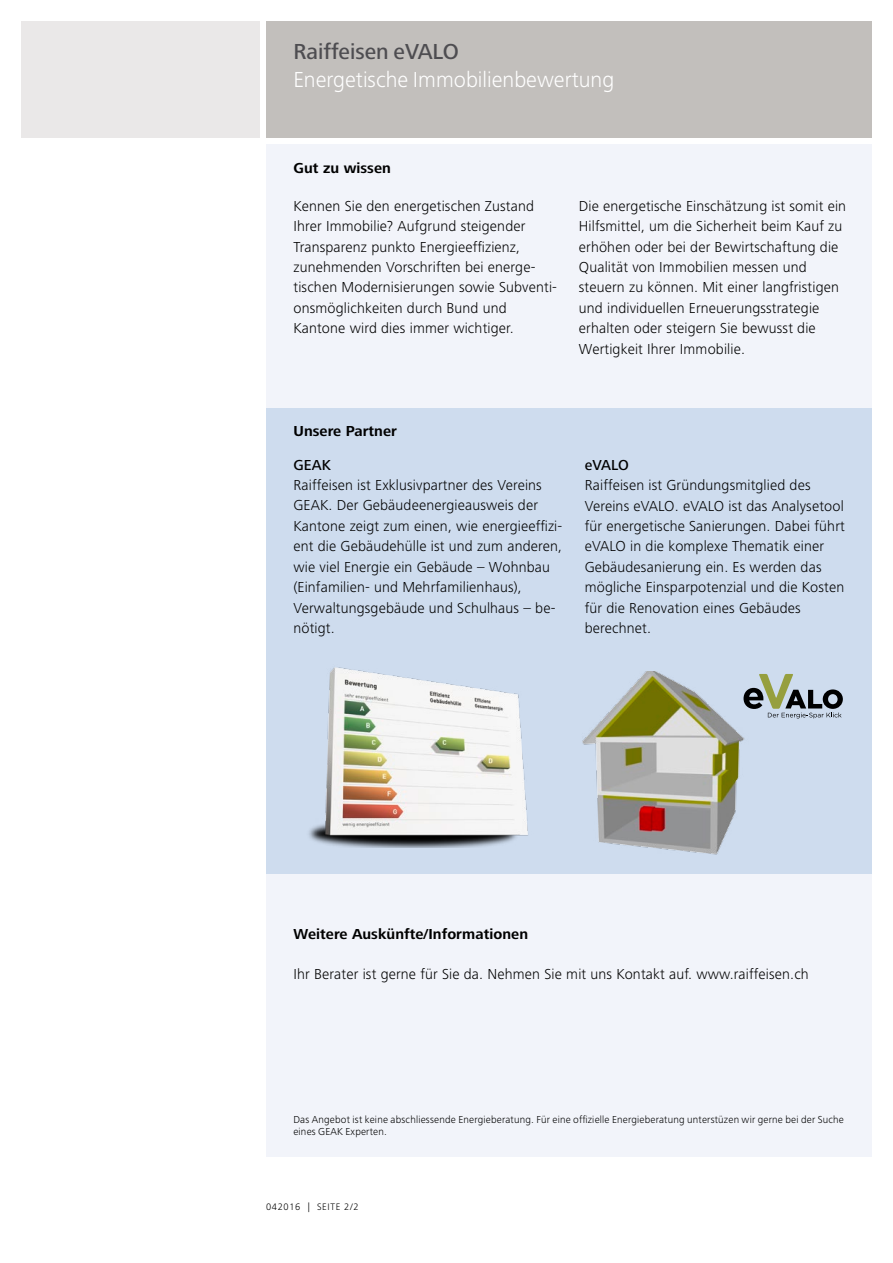
<style>
.page{position:relative;width:893px;height:1263px;background:#fff}
.page>*{position:absolute;margin:0;border:0;box-sizing:border-box;transform-origin:0 0}
.t1{font:300 22.5px "Frutiger Next LT";color:#fff}
.t2{font:500 22.5px "Frutiger Next LT";color:#4e4d51}
.t3{font:300 15px/20.4px "Frutiger Next LT";letter-spacing:.01em;color:#000}
.t4{font:700 15px "Frutiger Next LT";letter-spacing:.005em;color:#000}
.t5{font:500 15px "Frutiger Next LT";letter-spacing:.01em;color:#000}
.t6{font:300 10.5px/12.6px "Frutiger Next LT";letter-spacing:.02em;color:#000}
.t7{font:300 9.75px "Frutiger Next LT";letter-spacing:.07em;color:#000}
</style>
<div class="page">
<div style="left:21px;top:21px;width:239px;height:117px;background:#eae8e8"></div>
<div style="left:266px;top:21px;width:606px;height:117px;background:#c2bfbc"></div>
<div style="left:266px;top:144px;width:606px;height:1013px;background:#f2f4fa"></div>
<div style="left:266px;top:408px;width:606px;height:466px;background:#cedcee"></div>
<img style="left:309px;top:667px;width:219px;height:180px">
<img style="left:582px;top:671px;width:163px;height:184px">
<svg style="left:743px;top:674px;width:100px;height:44px"></svg>
<h1 class="t2" style="left:293px;top:39px;width:167px">Raiffeisen eVALO</h1>
<h1 class="t1" style="left:293px;top:67px;width:322px">Energetische Immobilienbewertung</h1>
<p class="t4" style="left:293px;top:160px;width:99px">Gut zu wissen</p>
<p class="t3" style="left:293px;top:196px;width:265px">Kennen Sie den energetischen Zustand Ihrer Immobilie? Aufgrund steigender Transparenz punkto Energieeffizienz, zunehmenden Vorschriften bei energe&shy;tischen Modernisierungen sowie Subventi&shy;onsmöglichkeiten durch Bund und Kantone wird dies immer wichtiger.</p>
<p class="t3" style="left:579px;top:196px;width:269px">Die energetische Einschätzung ist somit ein Hilfsmittel, um die Sicherheit beim Kauf zu erhöhen oder bei der Bewirtschaftung die Qualität von Immobilien messen und steuern zu können. Mit einer langfristigen und individuellen Erneuerungsstrategie erhalten oder steigern Sie bewusst die Wertigkeit Ihrer Immobilie.</p>
<p class="t4" style="left:293px;top:423px;width:105px">Unsere Partner</p>
<p class="t5" style="left:293px;top:456px;width:39px">GEAK</p>
<p class="t3" style="left:293px;top:475px;width:270px">Raiffeisen ist Exklusivpartner des Vereins GEAK. Der Gebäudeenergieausweis der Kantone zeigt zum einen, wie energieeffizi&shy;ent die Gebäudehülle ist und zum anderen, wie viel Energie ein Gebäude – Wohnbau (Einfamilien- und Mehrfamilienhaus), Verwaltungsgebäude und Schulhaus – be&shy;nötigt.</p>
<p class="t5" style="left:585px;top:456px;width:46px">eVALO</p>
<p class="t3" style="left:585px;top:475px;width:262px">Raiffeisen ist Gründungsmitglied des Vereins eVALO. eVALO ist das Analysetool für energetische Sanierungen. Dabei führt eVALO in die komplexe Thematik einer Gebäudesanierung ein. Es werden das mögliche Einsparpotenzial und die Kosten für die Renovation eines Gebäudes berechnet.</p>
<p class="t4" style="left:293px;top:925px;width:236px">Weitere Auskünfte/Informationen</p>
<p class="t3" style="left:293px;top:964px;width:517px">Ihr Berater ist gerne für Sie da. Nehmen Sie mit uns Kontakt auf. www.raiffeisen.ch</p>
<p class="t6" style="left:293px;top:1113px;width:552px">Das Angebot ist keine abschliessende Energieberatung. Für eine offizielle Energieberatung unterstüzen wir gerne bei der Suche eines GEAK Experten.</p>
<p class="t7" style="left:266px;top:1202px;width:94px">042016 | SEITE 2/2</p>
</div>
